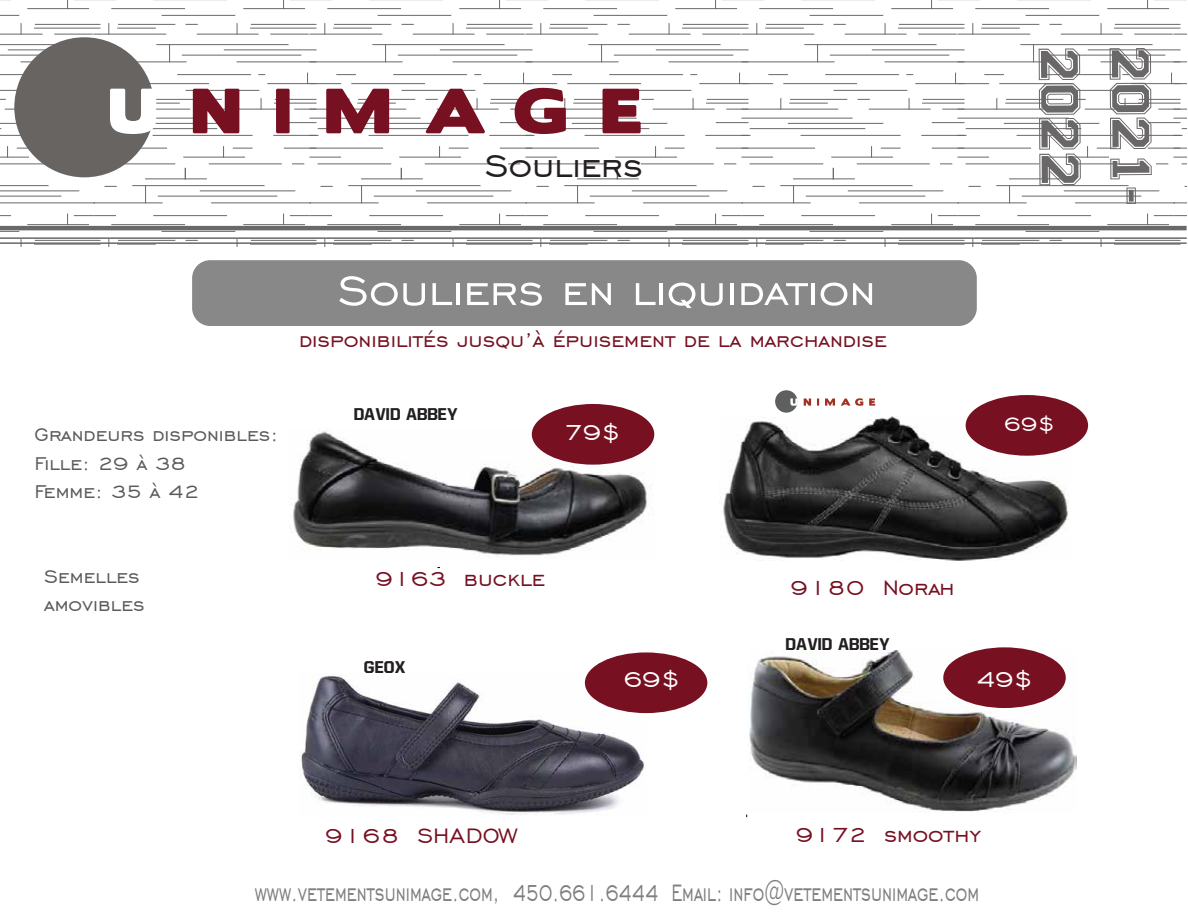
<style>
.page{position:relative;width:1188px;height:918px;background:#fff}
.page>*{position:absolute;margin:0;border:0;box-sizing:border-box;transform-origin:0 0}
.t1{font:59.1px "Varsity";letter-spacing:.03em;color:#696767}
.t2{font:52.5px "Engravers Gothic BT";color:#fff}
.t3{font:40.2px "Engravers Gothic BT";color:#231f20}
.t4{font:30px "Engravers Gothic BT";color:#7f7f80;scale:.66 1}
.t5{font:28.2px "Engravers Gothic BT";color:#fff}
.t6{font:26.55px "Engravers Gothic BT";color:#771021}
.t7{font:26.55px "Engravers Gothic BT";letter-spacing:.02em;color:#771021}
.t8{font:25.5px "Engravers Gothic BT";color:#771021}
.t9{font:25.5px "Engravers Gothic BT";color:#fff}
.t10{font:23.4px/28px "Engravers Gothic BT";color:#5c5b5b}
.t11{font:18px "Allstar 4";color:#231f20}
</style>
<div class="page">
<img style="left:748px;top:650px;width:329px;height:162px">
<img style="left:301px;top:673px;width:345px;height:142px">
<img style="left:290px;top:429px;width:364px;height:127px">
<div style="left:532px;top:404px;width:122px;height:61px;background:#771021;border-radius:50%"></div>
<div style="left:943px;top:647px;width:123px;height:61px;background:#771021;border-radius:50%"></div>
<div style="left:585px;top:652px;width:122px;height:61px;background:#771021;border-radius:50%"></div>
<div style="left:192px;top:260px;width:785px;height:66px;background:#898888;border-radius:18px"></div>
<svg style="left:0;top:1px;width:1187px;height:245px"></svg>
<hr style="left:0;top:237px;width:1187px;height:2px;background:#696969">
<hr style="left:0;top:242px;width:1187px;height:2px;background:#696969">
<hr style="left:0;top:226px;width:1187px;height:4px;background:#696969">
<div style="left:14px;top:37px;width:140px;height:140px;background:#676462;border-radius:50%"></div>
<svg style="left:110px;top:89px;width:46px;height:45px"></svg>
<svg style="left:193px;top:89px;width:46px;height:44px;background:#8c3745"></svg>
<svg style="left:276px;top:89px;width:14px;height:44px"></svg>
<svg style="left:326px;top:89px;width:63px;height:44px"></svg>
<svg style="left:426px;top:89px;width:59px;height:44px"></svg>
<svg style="left:515px;top:88px;width:51px;height:46px"></svg>
<svg style="left:603px;top:89px;width:38px;height:44px;background:#8d3846"></svg>
<img style="left:720px;top:416px;width:350px;height:144px">
<div style="left:775px;top:390px;width:23px;height:23px;background:#5e5f5f;border-radius:50%"></div>
<svg style="left:790px;top:398px;width:8px;height:8px"></svg>
<svg style="left:804px;top:398px;width:7px;height:8px"></svg>
<svg style="left:817px;top:398px;width:2px;height:8px"></svg>
<svg style="left:825px;top:398px;width:10px;height:8px"></svg>
<svg style="left:841px;top:398px;width:22px;height:8px"></svg>
<svg style="left:869px;top:398px;width:6px;height:8px"></svg>
<div style="left:966px;top:395px;width:122px;height:61px;background:#771021;border-radius:50%"></div>
<h3 class="t3" style="left:485px;top:144px;width:160px">Souliers</h3>
<h1 class="t1" style="left:1096px;top:47px;width:143px;rotate:90deg">2022</h1>
<h1 class="t1" style="left:1167px;top:46px;width:160px;rotate:90deg">2021-</h1>
<p class="t10" style="left:35px;top:420px;width:245px">Grandeurs disponibles:<br>Fille: 29 à 38<br>Femme: 35 à 42</p>
<h2 class="t2" style="left:338px;top:262px;width:540px">Souliers en liquidation</h2>
<p class="t8" style="left:299px;top:326px;width:589px">disponibilités jusqu’à épuisement de la marchandise</p>
<p class="t11" style="left:354px;top:405px;width:106px">DAVID ABBEY</p>
<p class="t5" style="left:564px;top:417px;width:58px">79$</p>
<p class="t9" style="left:1004px;top:410px;width:53px">69$</p>
<p class="t10" style="left:44px;top:562px;width:102px">Semelles amovibles</p>
<p class="t6" style="left:375px;top:564px;width:171px">9163 buckle</p>
<p class="t11" style="left:365px;top:658px;width:44px">GEOX</p>
<p class="t6" style="left:790px;top:573px;width:166px">9180 Norah</p>
<p class="t11" style="left:786px;top:635px;width:106px">DAVID ABBEY</p>
<p class="t5" style="left:624px;top:663px;width:58px">69$</p>
<p class="t5" style="left:976px;top:663px;width:58px">49$</p>
<p class="t7" style="left:325px;top:821px;width:194px">9168 SHADOW</p>
<p class="t6" style="left:796px;top:820px;width:187px">9172 smoothy</p>
<p class="t4" style="left:255px;top:876px;width:1099px">www.vetementsunimage.com, 450.661.6444 Email: info@vetementsunimage.com</p>
</div>
